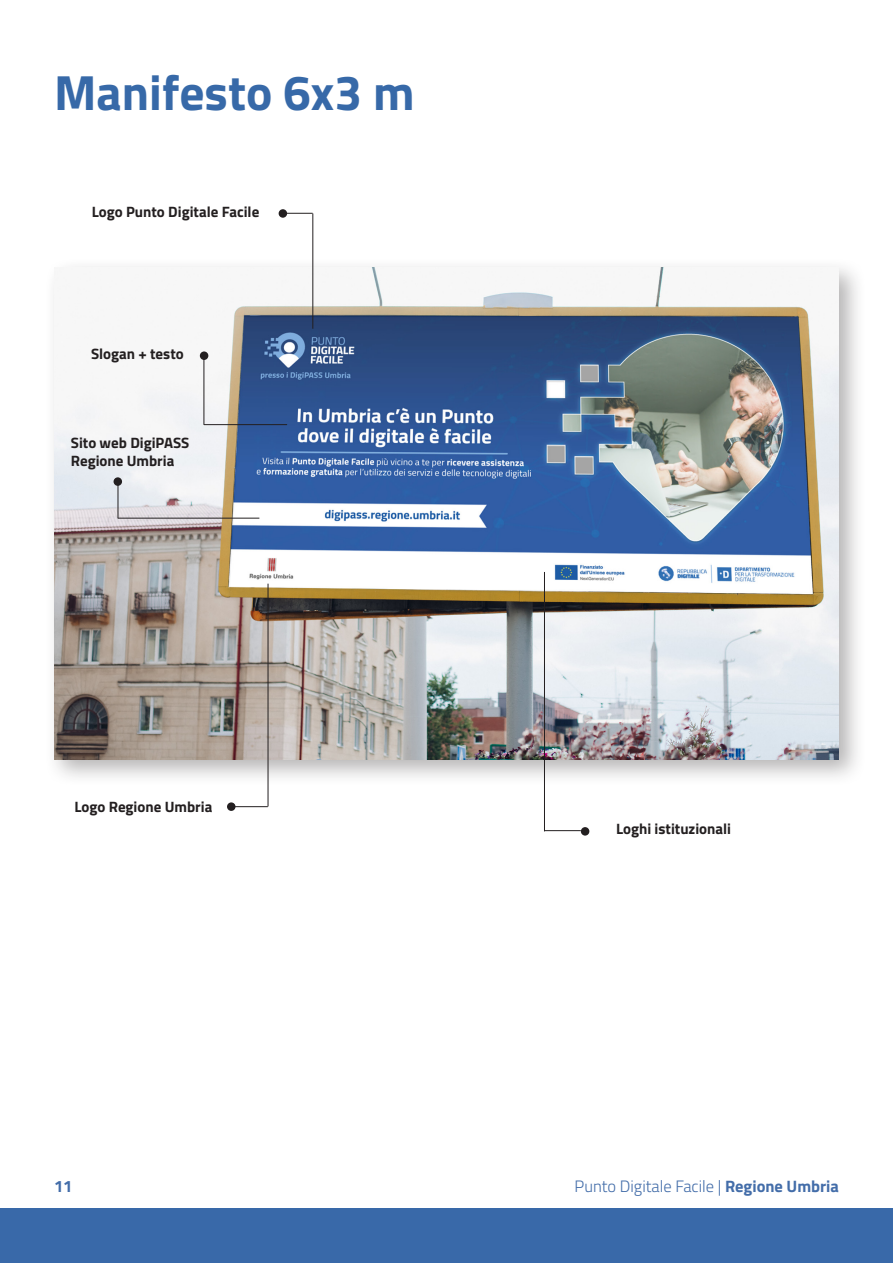
<style>
.page{position:relative;width:893px;height:1263px;background:#fff}
.page>*{position:absolute;margin:0;border:0;box-sizing:border-box;transform-origin:0 0}
.t1{font:700 49.5px "Titillium Web";color:#3769a8}
.t2{font:300 16.5px "Titillium Web";color:#436da9}
.t3{font:700 16.5px "Titillium Web";color:#436da9}
.t4{font:700 15px "Titillium Web";color:#231f20}
.s1{font-weight:700}
</style>
<div class="page">
<div style="left:0;top:1209px;width:893px;height:54px;background:#3969a9"></div>
<hr style="left:283px;top:213px;width:30px;height:1px;background:#231f20">
<div style="left:279px;top:209px;width:8px;height:9px;background:#231f20;border-radius:50%"></div>
<div style="left:581px;top:827px;width:8px;height:9px;background:#231f20;border-radius:50%"></div>
<hr style="left:544px;top:830px;width:37px;height:1px;background:#231f20">
<div style="left:44px;top:258px;width:823px;height:529px;background:#231f20;opacity:.34"></div>
<img style="left:54px;top:268px;width:785px;height:491px">
<hr style="left:544px;top:572px;width:1px;height:259px;background:#231f20">
<hr style="left:268px;top:584px;width:1px;height:222px;background:#231f20">
<div style="left:227px;top:802px;width:9px;height:9px;background:#231f20;border-radius:50%"></div>
<hr style="left:231px;top:806px;width:37px;height:1px;background:#231f20">
<hr style="left:313px;top:213px;width:1px;height:116px;background:#231f20">
<hr style="left:118px;top:518px;width:141px;height:1px;background:#231f20">
<hr style="left:118px;top:485px;width:1px;height:33px;background:#231f20">
<div style="left:114px;top:477px;width:8px;height:9px;background:#231f20;border-radius:50%"></div>
<div style="left:200px;top:351px;width:8px;height:9px;background:#231f20;border-radius:50%"></div>
<hr style="left:204px;top:356px;width:1px;height:69px;background:#231f20">
<hr style="left:204px;top:424px;width:83px;height:1px;background:#231f20">
<p class="t1" style="left:54px;top:55px;width:362px">Manifesto 6x3 m</p>
<p class="t4" style="left:92px;top:200px;width:169px">Logo Punto Digitale Facile</p>
<p class="t4" style="left:91px;top:342px;width:94px">Slogan + testo</p>
<p class="t4" style="left:71px;top:431px;width:120px">Sito web DigiPASS</p>
<p class="t4" style="left:71px;top:449px;width:105px">Regione Umbria</p>
<p class="t4" style="left:74px;top:795px;width:139px">Logo Regione Umbria</p>
<p class="t4" style="left:616px;top:818px;width:117px">Loghi istituzionali</p>
<p class="t3" style="left:54px;top:1174px;width:20px">11</p>
<p class="t2" style="left:575px;top:1174px;width:266px">Punto Digitale Facile | <span class="s1">Regione Umbria</span></p>
</div>
